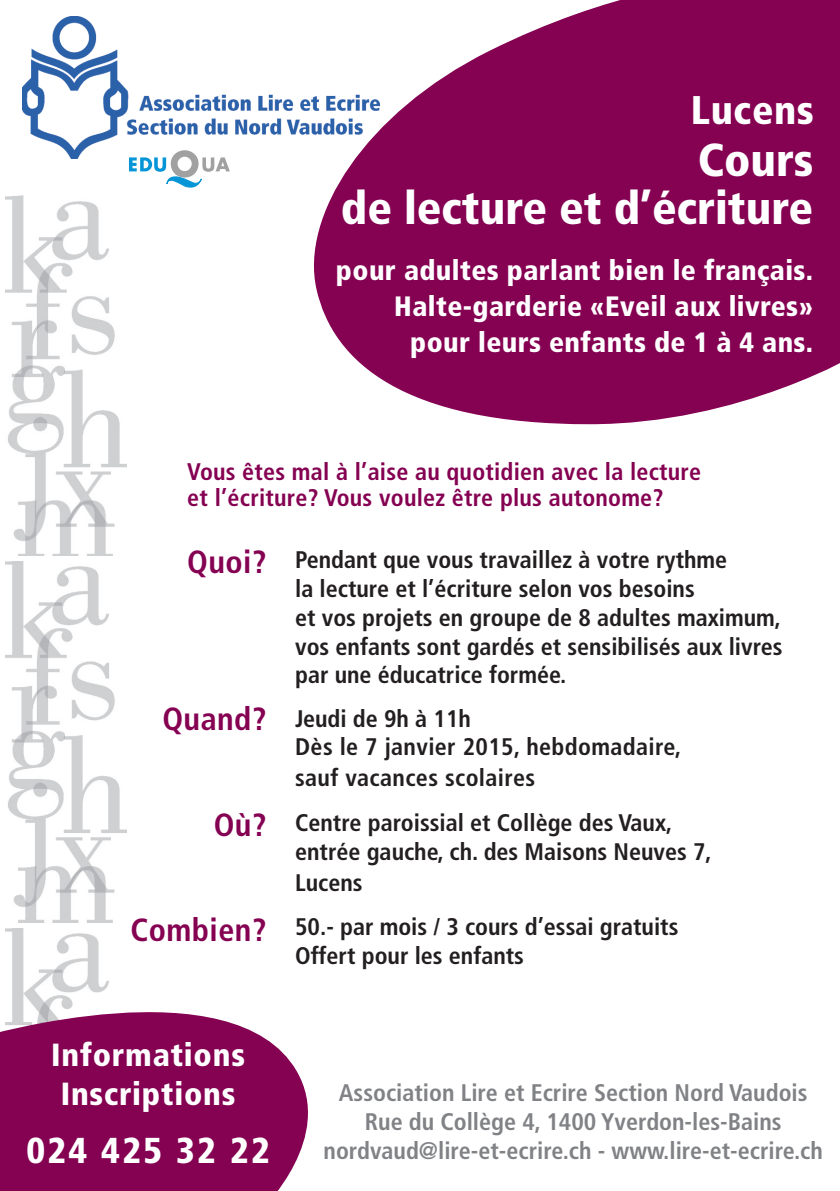
<style>
.page{position:relative;width:840px;height:1191px;background:#fff}
.page>*{position:absolute;margin:0;border:0;box-sizing:border-box;transform-origin:0 0}
.t1{font:900 condensed 46px/48px "Frutiger";color:#fff;text-align:right}
.t2{font:900 condensed 40px "Frutiger";letter-spacing:.015em;color:#fff}
.t3{font:900 condensed 36px "Frutiger";letter-spacing:.065em;color:#fff}
.t4{font:900 condensed 32px/38.4px "Frutiger";letter-spacing:.025em;color:#fff}
.t5{font:700 condensed 32px "Frutiger";letter-spacing:.015em;color:#850152}
.t6{font:900 condensed 28px/36px "Frutiger";letter-spacing:.015em;color:#fff;text-align:right}
.t7{font:700 condensed 24px/28.8px "Frutiger";color:#231f20}
.t8{font:700 condensed 24px/28.8px "Frutiger";color:#808285;text-align:center}
.t9{font:700 condensed 24px/26px "Frutiger";letter-spacing:.01em;color:#850152}
</style>
<div class="page">
<img style="left:6px;top:928px;width:103px;height:84px">
<img style="left:22px;top:16px;width:292px;height:142px">
<svg style="left:0;top:1012px;width:308px;height:179px;background:#8f1761"></svg>
<svg style="left:314px;top:0;width:525px;height:424px;fill:#850152"></svg>
<img style="left:6px;top:561px;width:120px;height:361px">
<img style="left:6px;top:195px;width:120px;height:361px">
<div style="left:119px;top:147px;width:111px;height:47px;background:#fff"></div>
<svg style="left:129px;top:150px;width:101px;height:38px"></svg>
<h2 class="t2" style="left:690px;top:94px;width:124px">Lucens</h2>
<h1 class="t1" style="left:341px;top:140px;width:473px">Cours<br>de lecture et d’écriture</h1>
<p class="t6" style="left:336px;top:255px;width:478px">pour adultes parlant bien le français.<br>Halte-garderie «Eveil aux livres» pour leurs enfants de 1 à 4 ans.</p>
<p class="t9" style="left:187px;top:461px;width:515px">Vous êtes mal à l’aise au quotidien avec la lecture et l’écriture? Vous voulez être plus autonome?</p>
<h3 class="t5" style="left:187px;top:549px;width:81px">Quoi?</h3>
<h3 class="t5" style="left:162px;top:706px;width:106px">Quand?</h3>
<h3 class="t5" style="left:213px;top:812px;width:55px">Où?</h3>
<h3 class="t5" style="left:130px;top:917px;width:138px">Combien?</h3>
<p class="t7" style="left:295px;top:547px;width:489px">Pendant que vous travaillez à votre rythme<br>la lecture et l’écriture selon vos besoins<br>et vos projets en groupe de 8 adultes maximum, vos enfants sont gardés et sensibilisés aux livres par une éducatrice formée.</p>
<p class="t7" style="left:295px;top:706px;width:387px">Jeudi de 9h à 11h<br>Dès le 7 janvier 2015, hebdomadaire,</p>
<p class="t7" style="left:295px;top:757px;width:378px;line-height:44.6px">sauf vacances scolaires<br>Centre paroissial et Collège des Vaux,</p>
<p class="t7" style="left:295px;top:838px;width:418px;line-height:31px">entrée gauche, ch. des Maisons Neuves 7,<br>Lucens</p>
<p class="t7" style="left:295px;top:914px;width:384px">50.- par mois / 3 cours d’essai gratuits<br>Offert pour les enfants</p>
<h3 class="t4" style="left:51px;top:1038px;width:195px">Informations<br>Inscriptions</h3>
<h3 class="t3" style="left:26px;top:1135px;width:245px">024 425 32 22</h3>
<p class="t8" style="left:323px;top:1080px;width:500px">Association Lire et Ecrire Section Nord Vaudois<br>Rue du Collège 4, 1400 Yverdon-les-Bains nordvaud@lire-et-ecrire.ch - www.lire-et-ecrire.ch</p>
</div>
